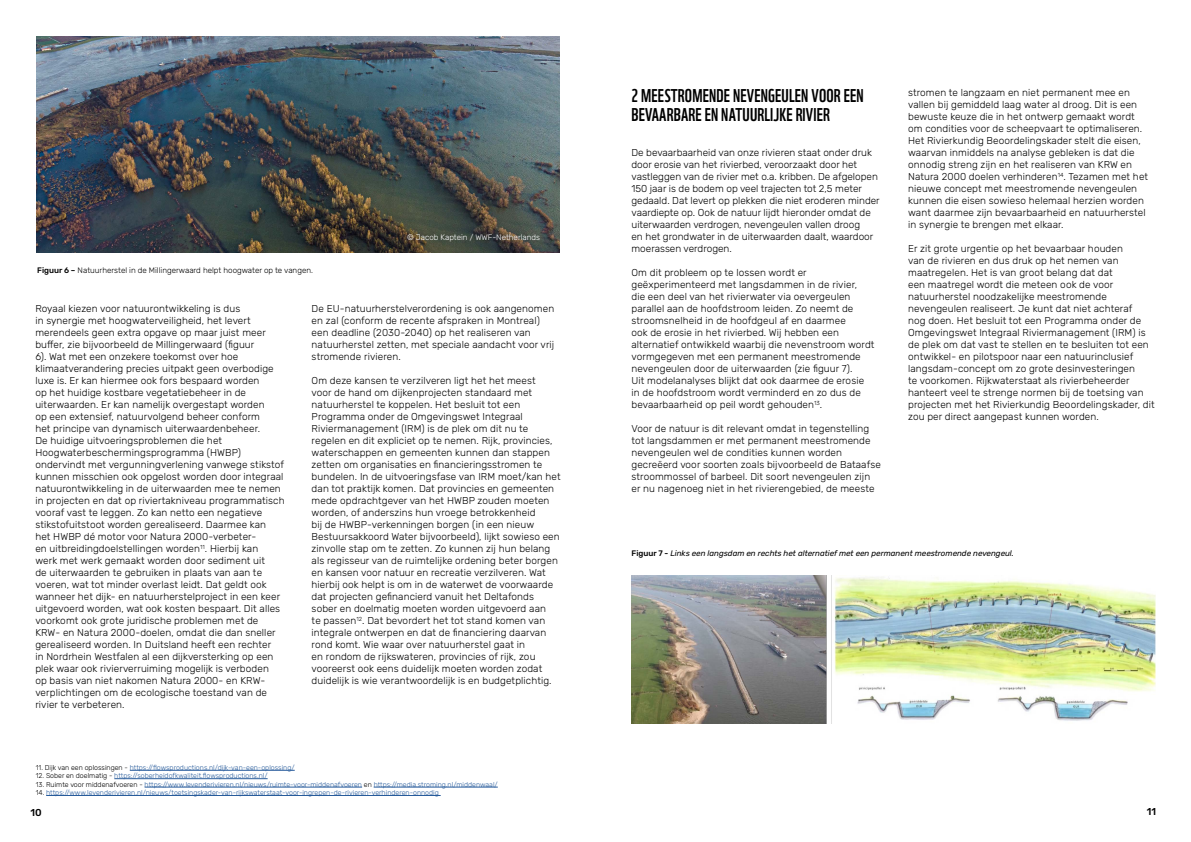
<style>
.page{position:relative;width:1191px;height:842px;background:#fff}
.page>*{position:absolute;margin:0;border:0;box-sizing:border-box;transform-origin:0 0}
.t1{font:18px/19px "WWF";letter-spacing:.01em;color:#000}
.t2{font:300 10px/12px "Rubik";letter-spacing:.01em;color:#000}
.t3{font:500 10px "Rubik";color:#000}
.t4{font:italic 300 8px "Rubik";color:#000}
.t5{font:300 8px "Rubik";color:#000}
.t6{font:300 8px "Rubik";color:#fff}
.t7{font:300 7px "Rubik";color:#275b9b}
.s1{font-weight:500}
.s2{color:#000}
.s3{font-weight:500;font-style:normal}
</style>
<div class="page">
<hr style="left:130px;top:770px;width:165px;height:1px;background:#275b9b">
<hr style="left:114px;top:778px;width:154px;height:1px;background:#275b9b">
<hr style="left:145px;top:787px;width:217px;height:1px;background:#275b9b">
<hr style="left:374px;top:787px;width:124px;height:1px;background:#275b9b">
<hr style="left:46px;top:795px;width:395px;height:1px;background:#275b9b">
<img style="left:36px;top:36px;width:523px;height:216px">
<img style="left:631px;top:575px;width:524px;height:149px">
<p class="t5" style="left:37px;top:265px;width:277px"><span class="s1">Figuur 6 –</span> Natuurherstel in de Millingerwaard helpt hoogwater op te vangen.</p>
<p class="t6" style="left:407px;top:233px;width:135px">© Jacob Kaptein / WWF-Netherlands</p>
<p class="t2" style="left:35px;top:303px;width:251px">Royaal kiezen voor natuurontwikkeling is dus<br>in synergie met hoogwaterveiligheid, het levert merendeels geen extra opgave op maar juist meer buffer, zie bijvoorbeeld de Millingerwaard (figuur<br>6). Wat met een onzekere toekomst over hoe klimaatverandering precies uitpakt geen overbodige luxe is. Er kan hiermee ook fors bespaard worden<br>op het huidige kostbare vegetatiebeheer in de uiterwaarden. Er kan namelijk overgestapt worden<br>op een extensief, natuurvolgend beheer conform<br>het principe van dynamisch uiterwaardenbeheer.<br>De huidige uitvoeringsproblemen die het Hoogwaterbeschermingsprogramma (HWBP) ondervindt met vergunningverlening vanwege stikstof kunnen misschien ook opgelost worden door integraal natuurontwikkeling in de uiterwaarden mee te nemen in projecten en dat op riviertakniveau programmatisch vooraf vast te leggen. Zo kan netto een negatieve stikstofuitstoot worden gerealiseerd. Daarmee kan<br>het HWBP dé motor voor Natura 2000-verbeter-<br>en uitbreidingdoelstellingen worden<sup>11</sup>. Hierbij kan<br>werk met werk gemaakt worden door sediment uit<br>de uiterwaarden te gebruiken in plaats van aan te voeren, wat tot minder overlast leidt. Dat geldt ook wanneer het dijk- en natuurherstelproject in een keer uitgevoerd worden, wat ook kosten bespaart. Dit alles voorkomt ook grote juridische problemen met de KRW- en Natura 2000-doelen, omdat die dan sneller gerealiseerd worden. In Duitsland heeft een rechter<br>in Nordrhein Westfalen al een dijkversterking op een plek waar ook rivierverruiming mogelijk is verboden<br>op basis van niet nakomen Natura 2000- en KRW&shy;verplichtingen om de ecologische toestand van de rivier te verbeteren.</p>
<p class="t2" style="left:312px;top:303px;width:244px">De EU-natuurherstelverordening is ook aangenomen en zal (conform de recente afspraken in Montreal) een deadline (2030-2040) op het realiseren van natuurherstel zetten, met speciale aandacht voor vrij stromende rivieren.</p>
<p class="t2" style="left:312px;top:375px;width:250px">Om deze kansen te verzilveren ligt het het meest<br>voor de hand om dijkenprojecten standaard met natuurherstel te koppelen. Het besluit tot een Programma onder de Omgevingswet Integraal Riviermanagement (IRM) is de plek om dit nu te regelen en dit expliciet op te nemen. Rijk, provincies, waterschappen en gemeenten kunnen dan stappen zetten om organisaties en financieringsstromen te bundelen. In de uitvoeringsfase van IRM moet/kan het dan tot praktijk komen. Dat provincies en gemeenten mede opdrachtgever van het HWBP zouden moeten worden, of anderszins hun vroege betrokkenheid<br>bij de HWBP-verkenningen borgen (in een nieuw Bestuursakkoord Water bijvoorbeeld), lijkt sowieso een zinvolle stap om te zetten. Zo kunnen zij hun belang als regisseur van de ruimtelijke ordening beter borgen en kansen voor natuur en recreatie verzilveren. Wat hierbij ook helpt is om in de waterwet de voorwaarde dat projecten gefinancierd vanuit het Deltafonds sober en doelmatig moeten worden uitgevoerd aan<br>te passen<sup>12</sup>. Dat bevordert het tot stand komen van integrale ontwerpen en dat de financiering daarvan rond komt. Wie waar over natuurherstel gaat in<br>en rondom de rijkswateren, provincies of rijk, zou vooreerst ook eens duidelijk moeten worden zodat duidelijk is wie verantwoordelijk is en budgetplichtig.</p>
<p class="t7" style="left:36px;top:764px;width:260px"><span class="s2">11. Dijk van een oplossingen -</span> https://flowsproductions.nl/dijk-van-een-oplossing/</p>
<p class="t7" style="left:36px;top:772px;width:233px"><span class="s2">12. Sober en doelmatig -</span> https://soberheidofkwaliteit.flowsproductions.nl/</p>
<p class="t7" style="left:36px;top:780px;width:463px"><span class="s2">13. Ruimte voor middenafvoeren -</span> https://www.levenderivieren.nl/nieuws/ruimte-voor-middenafvoeren <span class="s2">en</span> https://media.stroming.nl/middenwaal/</p>
<p class="t7" style="left:36px;top:789px;width:404px"><span class="s2">14.</span> https://www.levenderivieren.nl/nieuws/toetsingskader-van-rijkswaterstaat-voor-ingrepen-de-rivieren-verhinderen-onnodig</p>
<h1 class="t1" style="left:631px;top:85px;width:234px">2 MEESTROMENDE NEVENGEULEN VOOR EEN<br>BEVAARBARE EN NATUURLIJKE RIVIER</h1>
<p class="t2" style="left:631px;top:147px;width:250px">De bevaarbaarheid van onze rivieren staat onder druk door erosie van het rivierbed, veroorzaakt door het vastleggen van de rivier met o.a. kribben. De afgelopen 150 jaar is de bodem op veel trajecten tot 2,5 meter gedaald. Dat levert op plekken die niet eroderen minder vaardiepte op. Ook de natuur lijdt hieronder omdat de uiterwaarden verdrogen, nevengeulen vallen droog<br>en het grondwater in de uiterwaarden daalt, waardoor moerassen verdrogen.</p>
<p class="t2" style="left:631px;top:267px;width:244px">Om dit probleem op te lossen wordt er geëxperimenteerd met langsdammen in de rivier,<br>die een deel van het rivierwater via oevergeulen parallel aan de hoofdstroom leiden. Zo neemt de stroomsnelheid in de hoofdgeul af en daarmee<br>ook de erosie in het rivierbed. Wij hebben een alternatief ontwikkeld waarbij die nevenstroom wordt vormgegeven met een permanent meestromende nevengeulen door de uiterwaarden (zie figuur 7).<br>Uit modelanalyses blijkt dat ook daarmee de erosie in de hoofdstroom wordt verminderd en zo dus de bevaarbaarheid op peil wordt gehouden<sup>13</sup>.</p>
<p class="t2" style="left:631px;top:423px;width:251px">Voor de natuur is dit relevant omdat in tegenstelling tot langsdammen er met permanent meestromende nevengeulen wel de condities kunnen worden gecreëerd voor soorten zoals bijvoorbeeld de Bataafse stroommossel of barbeel. Dit soort nevengeulen zijn er nu nagenoeg niet in het rivierengebied, de meeste</p>
<p class="t2" style="left:908px;top:87px;width:241px">stromen te langzaam en niet permanent mee en vallen bij gemiddeld laag water al droog. Dit is een bewuste keuze die in het ontwerp gemaakt wordt om condities voor de scheepvaart te optimaliseren.<br>Het Rivierkundig Beoordelingskader stelt die eisen, waarvan inmiddels na analyse gebleken is dat die onnodig streng zijn en het realiseren van KRW en Natura 2000 doelen verhinderen<sup>14</sup>. Tezamen met het nieuwe concept met meestromende nevengeulen kunnen die eisen sowieso helemaal herzien worden want daarmee zijn bevaarbaarheid en natuurherstel in synergie te brengen met elkaar.</p>
<p class="t2" style="left:908px;top:243px;width:248px">Er zit grote urgentie op het bevaarbaar houden<br>van de rivieren en dus druk op het nemen van maatregelen. Het is van groot belang dat dat<br>een maatregel wordt die meteen ook de voor natuurherstel noodzakelijke meestromende nevengeulen realiseert. Je kunt dat niet achteraf<br>nog doen. Het besluit tot een Programma onder de Omgevingswet Integraal Riviermanagement (IRM) is de plek om dat vast te stellen en te besluiten tot een ontwikkel- en pilotspoor naar een natuurinclusief langsdam-concept om zo grote desinvesteringen<br>te voorkomen. Rijkwaterstaat als rivierbeheerder hanteert veel te strenge normen bij de toetsing van projecten met het Rivierkundig Beoordelingskader, dit zou per direct aangepast kunnen worden.</p>
<p class="t4" style="left:631px;top:549px;width:384px"><span class="s3">Figuur 7 -</span> Links een langsdam en rechts het alternatief met een permanent meestromende nevengeul.</p>
<p class="t3" style="left:31px;top:807px;width:13px">10</p>
<p class="t3" style="left:1146px;top:806px;width:11px">11</p>
</div>
